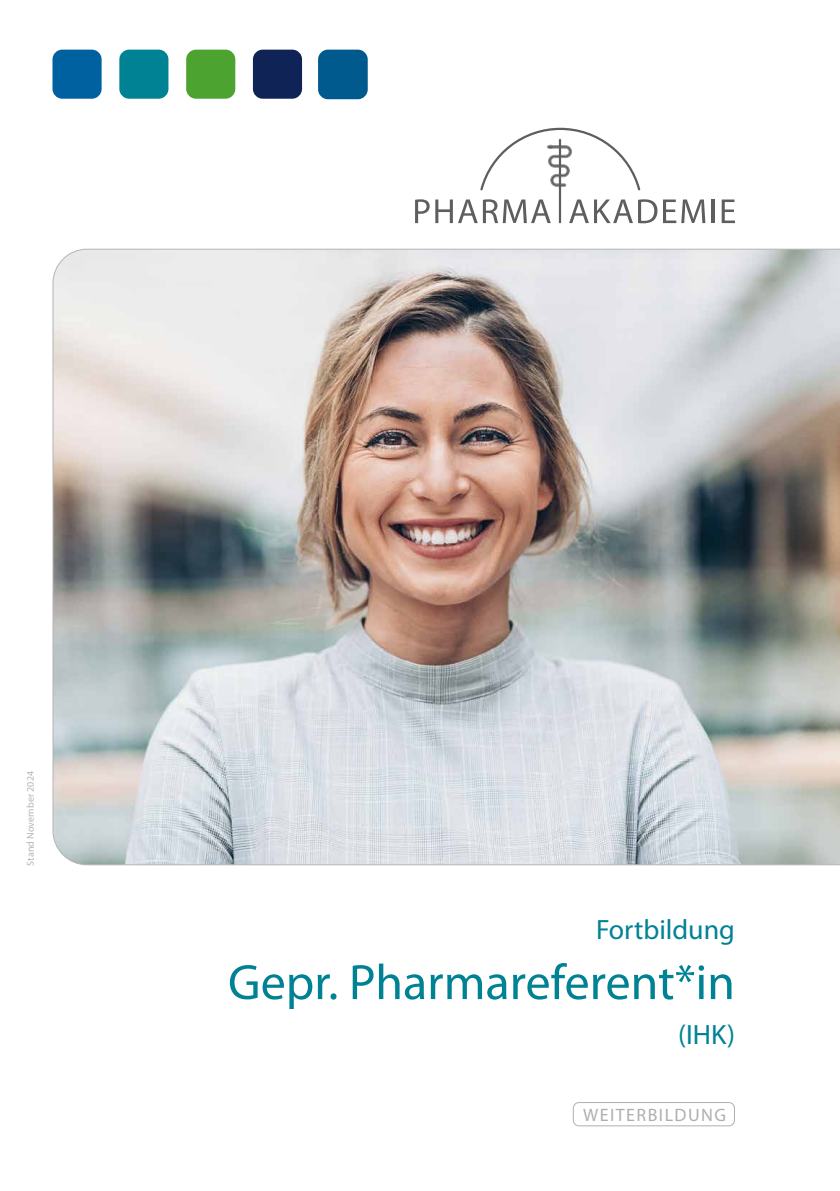
<style>
.page{position:relative;width:840px;height:1191px;background:#fff}
.page>*{position:absolute;margin:0;border:0;box-sizing:border-box;transform-origin:0 0}
.t1{font:50px "Myriad Pro";color:#008295}
.t2{font:28px "Myriad Pro";color:#008295}
.t3{font:18px "Myriad Pro";letter-spacing:.08em;color:#5f5e5e}
.t4{font:10px "Myriad Pro";letter-spacing:.01em;color:#b6b5b5}
</style>
<div class="page">
<div style="left:318px;top:50px;width:49px;height:49px;background:#005a8d;border-radius:10px"></div>
<div style="left:186px;top:50px;width:49px;height:49px;background:#4da32f;border-radius:10px"></div>
<div style="left:253px;top:50px;width:49px;height:49px;background:#0f2356;border-radius:10px"></div>
<div style="left:52px;top:50px;width:50px;height:49px;background:#0061a1;border-radius:10px"></div>
<div style="left:119px;top:50px;width:49px;height:49px;background:#008295;border-radius:10px"></div>
<svg style="left:415px;top:199px;width:14px;height:24px"></svg>
<svg style="left:435px;top:199px;width:17px;height:24px"></svg>
<hr style="left:711px;top:199px;width:3px;height:24px;background:#5f5e5e">
<svg style="left:721px;top:199px;width:13px;height:24px"></svg>
<svg style="left:458px;top:128px;width:247px;height:95px"></svg>
<div style="left:572px;top:1102px;width:162px;height:24px;border:1px solid #5f5e5e;border-radius:6px"></div>
<img style="left:52px;top:248px;width:787px;height:617px">
<p class="t4" style="left:25px;top:865px;width:96px;rotate:-90deg">Stand November 2024</p>
<p class="t2" style="left:595px;top:914px;width:140px">Fortbildung</p>
<p class="t1" style="left:228px;top:955px;width:508px">Gepr. Pharmareferent*in</p>
<p class="t2" style="left:678px;top:1019px;width:58px">(IHK)</p>
<p class="t3" style="left:583px;top:1105px;width:144px">WEITERBILDUNG</p>
</div>
